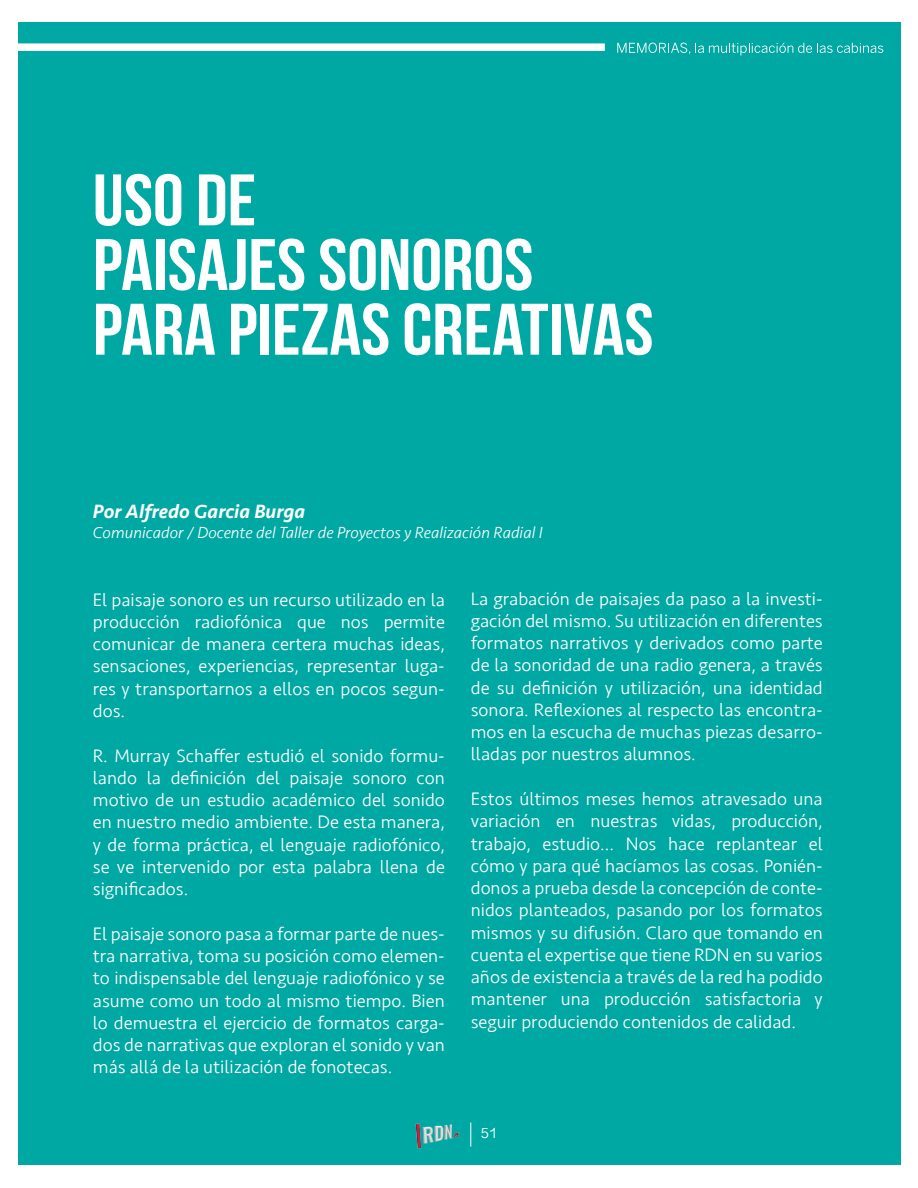
<style>
.page{position:relative;width:918px;height:1188px;background:#fff}
.page>*{position:absolute;margin:0;border:0;box-sizing:border-box;transform-origin:0 0}
.t1{font:700 72.75px/64.7px "Bebas Neue";color:#fff;scale:1.07 1}
.t2{font:italic 500 19.8px "Seravek";color:#fff}
.t3{font:300 18.6px/22.2px "Seravek";color:#fff;text-align:justify}
.t4{font:italic 300 16.5px "Seravek";color:#fff}
.t5{font:13.5px "Sinhala Sangam MN";color:#fff}
</style>
<div class="page">
<div style="left:18px;top:23px;width:883px;height:1142px;background:#00a8a3"></div>
<svg style="left:617px;top:43px;width:266px;height:12px"></svg>
<div style="left:17px;top:43px;width:588px;height:8px;background:#fff"></div>
<img style="left:415px;top:1123px;width:45px;height:26px">
<svg style="left:470px;top:1123px;width:1px;height:24px"></svg>
<hr style="left:0;top:0;width:560px;height:1px;background:#1d1dff">
<h1 class="t1" style="left:93px;top:167px;width:525px">USO DE<br>PAISAJES SONOROS<br>PARA PIEZAS CREATIVAS</h1>
<p class="t2" style="left:93px;top:499px;width:214px">Por Alfredo Garcia Burga</p>
<p class="t4" style="left:93px;top:523px;width:452px">Comunicador / Docente del Taller de Proyectos y Realización Radial I</p>
<p class="t3" style="left:93px;top:589px;width:354px">El paisaje sonoro es un recurso utilizado en la producción radiofónica que nos permite comunicar de manera certera muchas ideas, sensaciones, experiencias, representar luga&shy;res y transportarnos a ellos en pocos segun&shy;dos.</p>
<p class="t3" style="left:93px;top:745px;width:354px">R. Murray Schaffer estudió el sonido formu&shy;lando la definición del paisaje sonoro con motivo de un estudio académico del sonido en nuestro medio ambiente. De esta manera, y de forma práctica, el lenguaje radiofónico, se ve intervenido por esta palabra llena de significados.</p>
<p class="t3" style="left:93px;top:923px;width:354px">El paisaje sonoro pasa a formar parte de nues&shy;tra narrativa, toma su posición como elemen&shy;to indispensable del lenguaje radiofónico y se asume como un todo al mismo tiempo. Bien lo demuestra el ejercicio de formatos carga&shy;dos de narrativas que exploran el sonido y van más allá de la utilización de fonotecas.</p>
<p class="t3" style="left:471px;top:588px;width:354px">La grabación de paisajes da paso a la investi&shy;gación del mismo. Su utilización en diferentes formatos narrativos y derivados como parte de la sonoridad de una radio genera, a través de su definición y utilización, una identidad sonora. Reflexiones al respecto las encontra&shy;mos en la escucha de muchas piezas desarro&shy;lladas por nuestros alumnos.</p>
<p class="t3" style="left:471px;top:788px;width:354px">Estos últimos meses hemos atravesado una variación en nuestras vidas, producción, trabajo, estudio... Nos hace replantear el cómo y para qué hacíamos las cosas. Ponién&shy;donos a prueba desde la concepción de conte&shy;nidos planteados, pasando por los formatos mismos y su difusión. Claro que tomando en cuenta el expertise que tiene RDN en su varios años de existencia a través de la red ha podido mantener una producción satisfactoria y seguir produciendo contenidos de calidad.</p>
<p class="t5" style="left:481px;top:1123px;width:18px">51</p>
</div>
